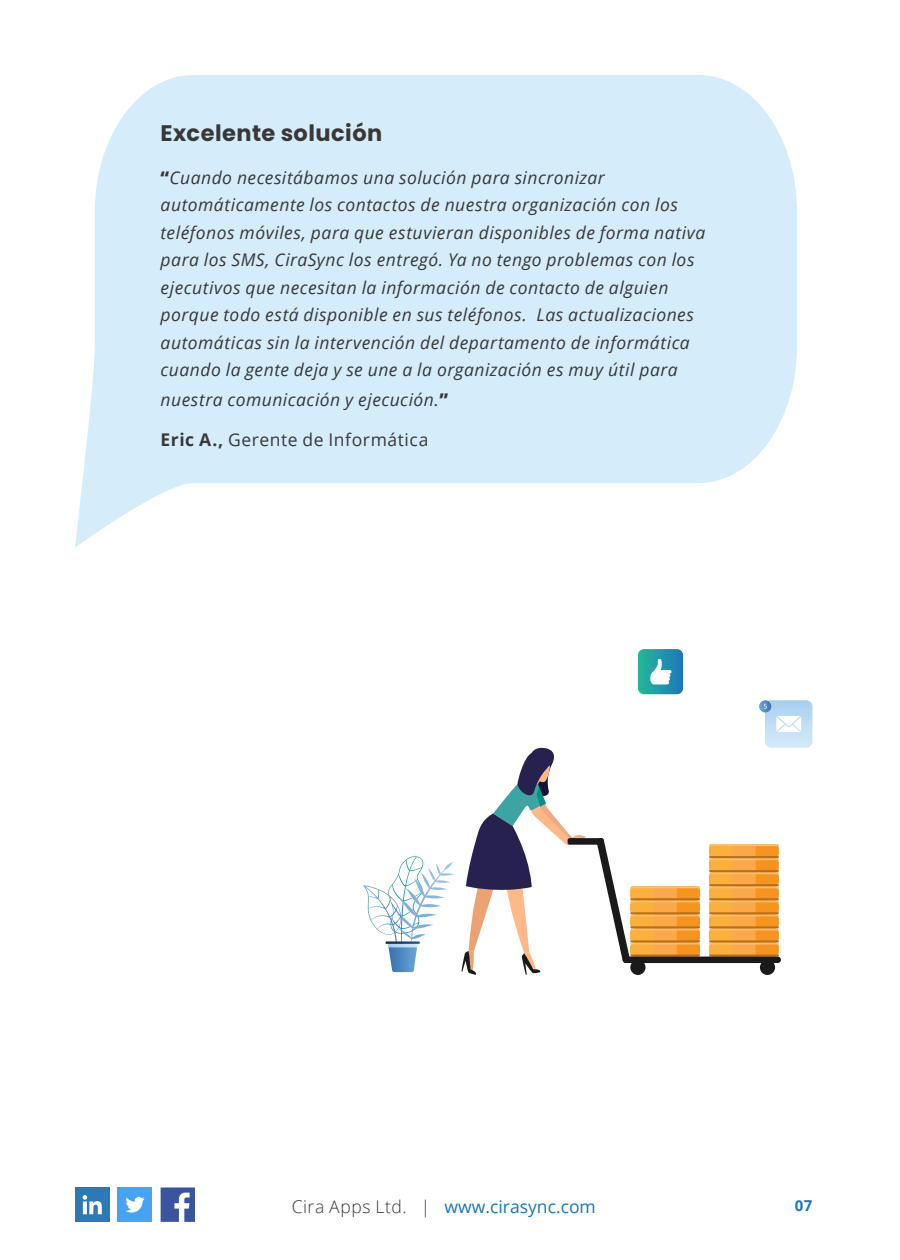
<style>
.page{position:relative;width:900px;height:1260px;background:#fff}
.page>*{position:absolute;margin:0;border:0;box-sizing:border-box;transform-origin:0 0}
.t1{font:700 22.5px "Poppins";letter-spacing:.02em;color:#383838}
.t2{font:italic 17.5px/27.5px "Open Sans";letter-spacing:.03em;color:#383838}
.t3{font:17.5px "Open Sans";color:#1c75ba}
.t4{font:17.5px "Open Sans";letter-spacing:.03em;color:#383838}
.t5{font:700 15px "Open Sans";color:#1c75ba}
.s1{font-weight:800;font-style:normal}
.s2{font-weight:700}
.s3{font-weight:300;color:#383838}
</style>
<div class="page">
<svg style="left:75px;top:75px;width:722px;height:472px;fill:#d5ecfa"></svg>
<svg style="left:363px;top:856px;width:91px;height:116px"></svg>
<svg style="left:709px;top:844px;width:70px;height:113px;background:#ef9f3b"></svg>
<div style="left:623px;top:957px;width:158px;height:6px;background:#1a1a1a;border-radius:3px"></div>
<div style="left:760px;top:960px;width:15px;height:15px;background:#1a1a1a;border-radius:50%"></div>
<div style="left:630px;top:960px;width:16px;height:15px;background:#1a1a1a;border-radius:50%"></div>
<svg style="left:597px;top:838px;width:103px;height:125px"></svg>
<div style="left:568px;top:838px;width:36px;height:7px;background:#1a1a1a;border-radius:2px"></div>
<svg style="left:461px;top:747px;width:125px;height:228px"></svg>
<svg style="left:759px;top:700px;width:53px;height:48px"></svg>
<svg style="left:638px;top:649px;width:45px;height:45px;background:#47a9b7"></svg>
<div style="left:118px;top:1188px;width:34px;height:34px;background:#45a3f2"></div>
<svg style="left:125px;top:1196px;width:20px;height:17px"></svg>
<div style="left:75px;top:1188px;width:34px;height:34px;background:#2e78b5"></div>
<svg style="left:83px;top:1195px;width:19px;height:19px"></svg>
<svg style="left:161px;top:1188px;width:34px;height:34px"></svg>
<p class="t1" style="left:161px;top:120px;width:223px">Excelente solución</p>
<p class="t2" style="left:161px;top:163px;width:546px"><span class="s1">“</span>Cuando necesitábamos una solución para sincronizar automáticamente los contactos de nuestra organización con los teléfonos móviles, para que estuvieran disponibles de forma nativa para los SMS, CiraSync los entregó. Ya no tengo problemas con los ejecutivos que necesitan la información de contacto de alguien porque todo está disponible en sus teléfonos. Las actualizaciones automáticas sin la intervención del departamento de informática cuando la gente deja y se une a la organización es muy útil para</p>
<p class="t2" style="left:161px;top:385px;width:289px">nuestra comunicación y ejecución.<span class="s1">”</span></p>
<p class="t4" style="left:161px;top:428px;width:269px"><span class="s2">Eric A.,</span> Gerente de Informática</p>
<p class="t3" style="left:292px;top:1195px;width:306px"><span class="s3">Cira Apps Ltd. |</span> www.cirasync.com</p>
<p class="t5" style="left:795px;top:1195px;width:19px">07</p>
</div>
